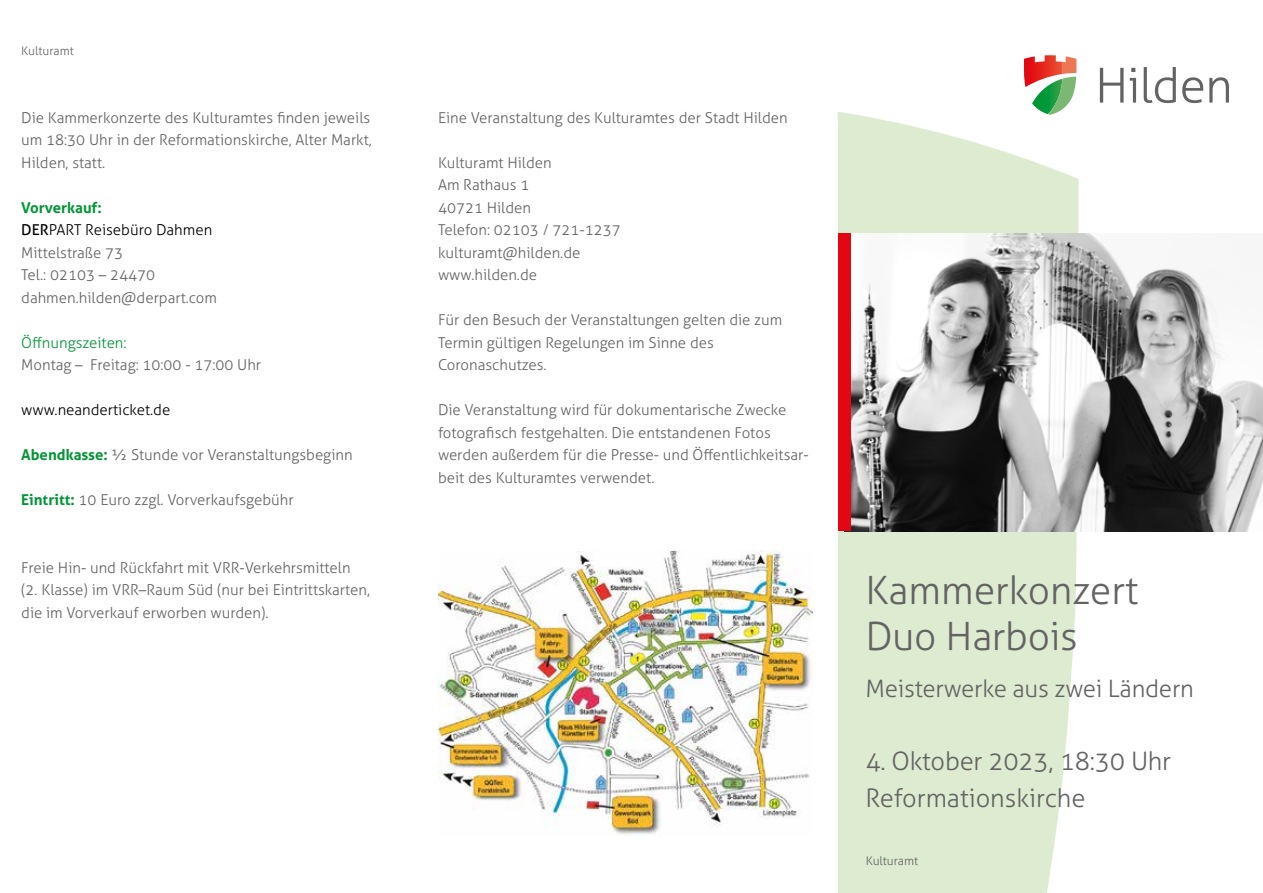
<style>
.page{position:relative;width:1263px;height:893px;background:#fff}
.page>*{position:absolute;margin:0;border:0;box-sizing:border-box;transform-origin:0 0}
.t1{font:300 39px/46.5px "Aller";letter-spacing:-.005em;color:#646363}
.t2{font:300 25.5px/37.5px "Aller";letter-spacing:-.01em;color:#646363}
.t3{font:300 24px "Aller";letter-spacing:-.01em;color:#646363}
.t4{font:300 15px/22.5px "Aller";color:#646363}
.t5{font:300 15px "Aller";color:#000}
.t6{font:300 15px "Aller";color:#009636}
.t7{font:300 12px "Aller";color:#646363}
.s1{font-weight:700;color:#009636}
.s2{font-weight:400;color:#000}
.s3{color:#000}
</style>
<div class="page">
<svg style="left:1100px;top:67px;width:129px;height:36px"></svg>
<svg style="left:1023px;top:55px;width:53px;height:57px"></svg>
<svg style="left:838px;top:112px;width:240px;height:781px;background:#dfecd4"></svg>
<img style="left:438px;top:550px;width:374px;height:285px">
<img style="left:844px;top:234px;width:419px;height:297px">
<div style="left:838px;top:233px;width:12px;height:297px;background:#e30613"></div>
<p class="t7" style="left:21px;top:43px;width:54px">Kulturamt</p>
<p class="t4" style="left:21px;top:106px;width:352px;text-align:justify">Die Kammerkonzerte des Kulturamtes finden jeweils um 18:30 Uhr in der Reformationskirche, Alter Markt, Hilden, statt.</p>
<p class="t4" style="left:21px;top:196px;width:197px"><span class="s1">Vorverkauf:<br></span><span class="s2">DER</span><span class="s3">PART Reisebüro Dahmen<br></span>Mittelstraße 73<br>Tel.: 02103 – 24470 dahmen.hilden@derpart.com</p>
<p class="t6" style="left:21px;top:333px;width:107px">Öffnungszeiten:</p>
<p class="t4" style="left:21px;top:354px;width:241px">Montag – Freitag: 10:00 - 17:00 Uhr</p>
<p class="t5" style="left:21px;top:401px;width:151px">www.neanderticket.de</p>
<p class="t4" style="left:21px;top:444px;width:333px"><span class="s1">Abendkasse:</span> ½ Stunde vor Veranstaltungsbeginn</p>
<p class="t4" style="left:21px;top:489px;width:274px"><span class="s1">Eintritt:</span> 10 Euro zzgl. Vorverkaufsgebühr</p>
<p class="t4" style="left:21px;top:556px;width:350px">Freie Hin- und Rückfahrt mit VRR-Verkehrsmitteln (2. Klasse) im VRR–Raum Süd (nur bei Eintrittskarten, die im Vorverkauf erworben wurden).</p>
<p class="t4" style="left:438px;top:106px;width:351px">Eine Veranstaltung des Kulturamtes der Stadt Hilden</p>
<p class="t4" style="left:438px;top:151px;width:184px">Kulturamt Hilden<br>Am Rathaus 1<br>40721 Hilden<br>Telefon: 02103 / 721-1237 kulturamt@hilden.de www.hilden.de</p>
<p class="t4" style="left:438px;top:309px;width:346px">Für den Besuch der Veranstaltungen gelten die zum<br>Termin gültigen Regelungen im Sinne des<br>Coronaschutzes.</p>
<p class="t4" style="left:438px;top:399px;width:372px">Die Veranstaltung wird für dokumentarische Zwecke fotografisch festgehalten. Die entstandenen Fotos werden außerdem für die Presse- und Öffentlichkeitsar&shy;beit des Kulturamtes verwendet.</p>
<h1 class="t1" style="left:865px;top:567px;width:274px">Kammerkonzert<br>Duo Harbois</h1>
<h3 class="t3" style="left:865px;top:674px;width:330px">Meisterwerke aus zwei Ländern</h3>
<h2 class="t2" style="left:865px;top:742px;width:307px">4. Oktober 2023, 18:30 Uhr<br>Reformationskirche</h2>
<p class="t7" style="left:866px;top:854px;width:54px">Kulturamt</p>
</div>
